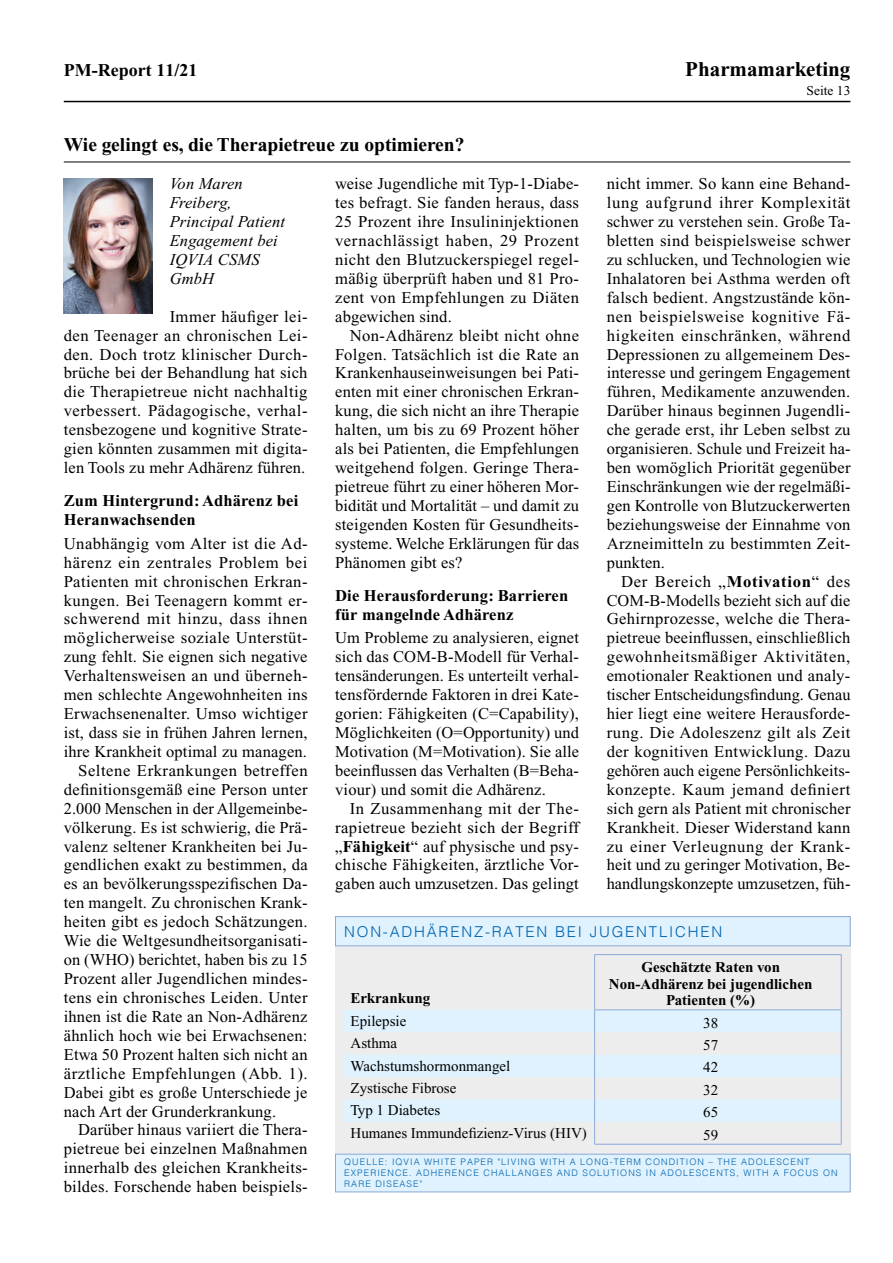
<style>
.page{position:relative;width:893px;height:1263px;background:#fff}
.page>*{position:absolute;margin:0;border:0;box-sizing:border-box;transform-origin:0 0}
.t1{font:700 21px "Times New Roman";color:#000}
.t2{font:700 19.5px "Times New Roman";color:#000}
.t3{font:700 18px "Times New Roman";color:#000}
.t4{font:16.5px/18.9px "Times New Roman";letter-spacing:.015em;color:#000;text-align:justify}
.t5{font:700 16.5px/18.9px "Times New Roman";letter-spacing:.01em;color:#000}
.t6{font:italic 16.5px/18.9px "Times New Roman";letter-spacing:.01em;color:#000}
.t7{font:16.5px "Times New Roman";letter-spacing:.04em;color:#000}
.t8{font:15px "Times New Roman";color:#000}
.t9{font:700 15px/16.5px "Times New Roman";color:#000;text-align:center}
.t10{font:300 15px "Helvetica";letter-spacing:.12em;color:#0063af}
.t11{font:13.5px "Times New Roman";color:#000}
.t12{font:300 9px/10.8px "Helvetica";letter-spacing:.115em;color:#0063af}
.s1{font-weight:700}
</style>
<div class="page">
<hr style="left:64px;top:101px;width:786px;height:1px;background:#000">
<hr style="left:64px;top:162px;width:786px;height:1px;background:#000">
<img style="left:64px;top:178px;width:89px;height:135px">
<div style="left:335px;top:916px;width:515px;height:276px;background:#ededed"></div>
<svg style="left:344px;top:1010px;width:497px;height:112px;fill:#dff2fd"></svg>
<hr style="left:841px;top:955px;width:1px;height:54px;background:#8caad9">
<hr style="left:594px;top:955px;width:1px;height:54px;background:#8caad9">
<svg style="left:594px;top:1010px;width:1px;height:134px"></svg>
<svg style="left:841px;top:1010px;width:1px;height:134px"></svg>
<hr style="left:594px;top:1144px;width:247px;height:1px;background:#8caad9">
<hr style="left:594px;top:954px;width:247px;height:1px;background:#8caad9">
<hr style="left:594px;top:1009px;width:247px;height:1px;background:#8caad9">
<div style="left:335px;top:916px;width:515px;height:30px;background:#dff2fd"></div>
<div style="left:335px;top:916px;width:515px;height:30px;border:1px solid #8caad9"></div>
<div style="left:335px;top:1154px;width:515px;height:38px;background:#dff2fd"></div>
<div style="left:335px;top:1154px;width:515px;height:38px;border:1px solid #8caad9"></div>
<p class="t3" style="left:64px;top:60px;width:135px">PM-Report 11/21</p>
<p class="t1" style="left:685px;top:57px;width:167px">Pharmamarketing</p>
<p class="t11" style="left:807px;top:83px;width:45px">Seite 13</p>
<p class="t2" style="left:64px;top:134px;width:402px">Wie gelingt es, die Therapietreue zu optimieren?</p>
<p class="t6" style="left:170px;top:174px;width:117px">Von Maren<br>Freiberg,<br>Principal Patient<br>Engagement bei<br>IQVIA CSMS<br>GmbH</p>
<p class="t4" style="left:64px;top:307px;width:245px;text-indent:106px">Immer häufiger lei&shy;den Teenager an chronischen Lei&shy;den. Doch trotz klinischer Durch&shy;brüche bei der Behandlung hat sich die Therapietreue nicht nachhaltig verbessert. Pädagogische, verhal&shy;tensbezogene und kognitive Strate&shy;gien könnten zusammen mit digita&shy;len Tools zu mehr Adhärenz führen.</p>
<p class="t5" style="left:64px;top:491px;width:236px">Zum Hintergrund: Adhärenz bei<br>Heranwachsenden</p>
<p class="t4" style="left:64px;top:534px;width:245px">Unabhängig vom Alter ist die Ad-</p>
<p class="t7" style="left:64px;top:553px;width:245px">härenz ein zentrales Problem bei</p>
<p class="t4" style="left:64px;top:572px;width:245px">Patienten mit chronischen Erkran-</p>
<p class="t4" style="left:64px;top:591px;width:245px">kungen. Bei Teenagern kommt er-</p>
<p class="t7" style="left:64px;top:610px;width:245px">schwerend mit hinzu, dass ihnen</p>
<p class="t4" style="left:64px;top:628px;width:245px">möglicherweise soziale Unterstüt-</p>
<p class="t4" style="left:64px;top:647px;width:245px">zung fehlt. Sie eignen sich negative</p>
<p class="t4" style="left:64px;top:666px;width:245px">Verhaltensweisen an und überneh-</p>
<p class="t4" style="left:64px;top:685px;width:245px">men schlechte Angewohnheiten ins</p>
<p class="t4" style="left:64px;top:704px;width:245px">Erwachsenenalter. Umso wichtiger</p>
<p class="t4" style="left:64px;top:723px;width:245px">ist, dass sie in frühen Jahren lernen,</p>
<p class="t4" style="left:64px;top:742px;width:245px">ihre Krankheit optimal zu managen.</p>
<p class="t4" style="left:78px;top:761px;width:231px">Seltene Erkrankungen betreffen</p>
<p class="t4" style="left:64px;top:780px;width:245px">definitionsgemäß eine Person unter</p>
<p class="t4" style="left:64px;top:799px;width:245px">2.000 Menschen in der Allgemeinbe-</p>
<p class="t4" style="left:64px;top:818px;width:245px">völkerung. Es ist schwierig, die Prä-</p>
<p class="t4" style="left:64px;top:837px;width:245px">valenz seltener Krankheiten bei Ju-</p>
<p class="t4" style="left:64px;top:855px;width:245px">gendlichen exakt zu bestimmen, da</p>
<p class="t4" style="left:64px;top:874px;width:245px">es an bevölkerungsspezifischen Da-</p>
<p class="t4" style="left:64px;top:893px;width:245px">ten mangelt. Zu chronischen Krank-</p>
<p class="t4" style="left:64px;top:912px;width:245px">heiten gibt es jedoch Schätzungen.</p>
<p class="t4" style="left:64px;top:931px;width:245px">Wie die Weltgesundheitsorganisati-</p>
<p class="t4" style="left:64px;top:950px;width:245px">on (WHO) berichtet, haben bis zu 15</p>
<p class="t4" style="left:64px;top:969px;width:245px">Prozent aller Jugendlichen mindes-</p>
<p class="t4" style="left:64px;top:988px;width:245px">tens ein chronisches Leiden. Unter</p>
<p class="t4" style="left:64px;top:1007px;width:245px">ihnen ist die Rate an Non-Adhärenz</p>
<p class="t4" style="left:64px;top:1026px;width:245px">ähnlich hoch wie bei Erwachsenen:</p>
<p class="t4" style="left:64px;top:1045px;width:245px">Etwa 50 Prozent halten sich nicht an</p>
<p class="t4" style="left:64px;top:1064px;width:245px">ärztliche Empfehlungen (Abb. 1).</p>
<p class="t4" style="left:64px;top:1083px;width:245px">Dabei gibt es große Unterschiede je</p>
<p class="t4" style="left:64px;top:1101px;width:214px">nach Art der Grunderkrankung.</p>
<p class="t4" style="left:78px;top:1120px;width:231px">Darüber hinaus variiert die Thera-</p>
<p class="t4" style="left:64px;top:1139px;width:245px">pietreue bei einzelnen Maßnahmen</p>
<p class="t4" style="left:64px;top:1158px;width:245px">innerhalb des gleichen Krankheits-</p>
<p class="t4" style="left:64px;top:1177px;width:245px">bildes. Forschende haben beispiels-</p>
<p class="t4" style="left:335px;top:174px;width:245px">weise Jugendliche mit Typ-1-Diabe&shy;tes befragt. Sie fanden heraus, dass 25 Prozent ihre Insulininjektionen vernachlässigt haben, 29 Prozent nicht den Blutzuckerspiegel regel&shy;mäßig überprüft haben und 81 Pro&shy;zent von Empfehlungen zu Diäten abgewichen sind.</p>
<p class="t4" style="left:335px;top:326px;width:246px;text-indent:14px">Non-Adhärenz bleibt nicht ohne Folgen. Tatsächlich ist die Rate an Krankenhauseinweisungen bei Pati&shy;enten mit einer chronischen Erkran&shy;kung, die sich nicht an ihre Therapie halten, um bis zu 69 Prozent höher als bei Patienten, die Empfehlungen weitgehend folgen. Geringe Thera&shy;pietreue führt zu einer höheren Mor&shy;bidität und Mortalität – und damit zu steigenden Kosten für Gesundheits&shy;systeme. Welche Erklärungen für das Phänomen gibt es?</p>
<p class="t5" style="left:335px;top:586px;width:235px">Die Herausforderung: Barrieren für mangelnde Adhärenz</p>
<p class="t4" style="left:335px;top:628px;width:245px">Um Probleme zu analysieren, eignet sich das COM-B-Modell für Verhal&shy;tensänderungen. Es unterteilt verhal&shy;tensfördernde Faktoren in drei Kate&shy;gorien: Fähigkeiten (C=Capability), Möglichkeiten (O=Opportunity) und Motivation (M=Motivation). Sie alle beeinflussen das Verhalten (B=Beha&shy;viour) und somit die Adhärenz.</p>
<p class="t4" style="left:335px;top:799px;width:245px;text-indent:14px">In Zusammenhang mit der The&shy;rapietreue bezieht sich der Begriff „<span class="s1">Fähigkeit</span>“ auf physische und psy&shy;chische Fähigkeiten, ärztliche Vor&shy;gaben auch umzusetzen. Das gelingt</p>
<p class="t4" style="left:607px;top:174px;width:245px">nicht immer. So kann eine Behand&shy;lung aufgrund ihrer Komplexität schwer zu verstehen sein. Große Ta&shy;bletten sind beispielsweise schwer zu schlucken, und Technologien wie Inhalatoren bei Asthma werden oft falsch bedient. Angstzustände kön&shy;nen beispielsweise kognitive Fä&shy;higkeiten einschränken, während Depressionen zu allgemeinem Des&shy;interesse und geringem Engagement führen, Medikamente anzuwenden.<br>Darüber hinaus beginnen Jugendli&shy;che gerade erst, ihr Leben selbst zu organisieren. Schule und Freizeit ha&shy;ben womöglich Priorität gegenüber Einschränkungen wie der regelmäßi&shy;gen Kontrolle von Blutzuckerwerten beziehungsweise der Einnahme von Arzneimitteln zu bestimmten Zeit&shy;punkten.</p>
<p class="t4" style="left:607px;top:572px;width:245px;text-indent:14px">Der Bereich „<span class="s1">Motivation</span>“ des COM-B-Modells bezieht sich auf die Gehirnprozesse, welche die Thera&shy;pietreue beeinflussen, einschließlich gewohnheitsmäßiger Aktivitäten, emotionaler Reaktionen und analy&shy;tischer Entscheidungsfindung. Genau hier liegt eine weitere Herausforde&shy;rung. Die Adoleszenz gilt als Zeit der kognitiven Entwicklung. Dazu gehören auch eigene Persönlichkeits&shy;konzepte. Kaum jemand definiert sich gern als Patient mit chronischer Krankheit. Dieser Widerstand kann zu einer Verleugnung der Krank&shy;heit und zu geringer Motivation, Be&shy;handlungskonzepte umzusetzen, füh-</p>
<p class="t10" style="left:344px;top:918px;width:379px">NON-ADHÄRENZ-RATEN BEI JUGENTLICHEN</p>
<p class="t9" style="left:609px;top:959px;width:205px">Geschätzte Raten von<br>Non-Adhärenz bei jugendlichen<br>Patienten (%)</p>
<p class="t9" style="left:351px;top:990px;width:81px">Erkrankung</p>
<p class="t8" style="left:351px;top:1012px;width:57px">Epilepsie</p>
<p class="t8" style="left:703px;top:1014px;width:16px">38</p>
<p class="t8" style="left:351px;top:1035px;width:48px">Asthma</p>
<p class="t8" style="left:703px;top:1037px;width:16px">57</p>
<p class="t8" style="left:351px;top:1057px;width:161px">Wachstumshormonmangel</p>
<p class="t8" style="left:703px;top:1059px;width:16px">42</p>
<p class="t8" style="left:351px;top:1080px;width:107px">Zystische Fibrose</p>
<p class="t8" style="left:703px;top:1081px;width:16px">32</p>
<p class="t8" style="left:351px;top:1102px;width:91px">Typ 1 Diabetes</p>
<p class="t8" style="left:703px;top:1104px;width:16px">65</p>
<p class="t8" style="left:351px;top:1124px;width:238px">Humanes Immundefizienz-Virus (HIV)</p>
<p class="t8" style="left:703px;top:1126px;width:16px">59</p>
<p class="t12" style="left:344px;top:1156px;width:495px">QUELLE: IQVIA WHITE PAPER "LIVING WITH A LONG-TERM CONDITION – THE ADOLESCENT<br>EXPERIENCE. ADHERENCE CHALLANGES AND SOLUTIONS IN ADOLESCENTS, WITH A FOCUS ON<br>RARE DISEASE"</p>
</div>
